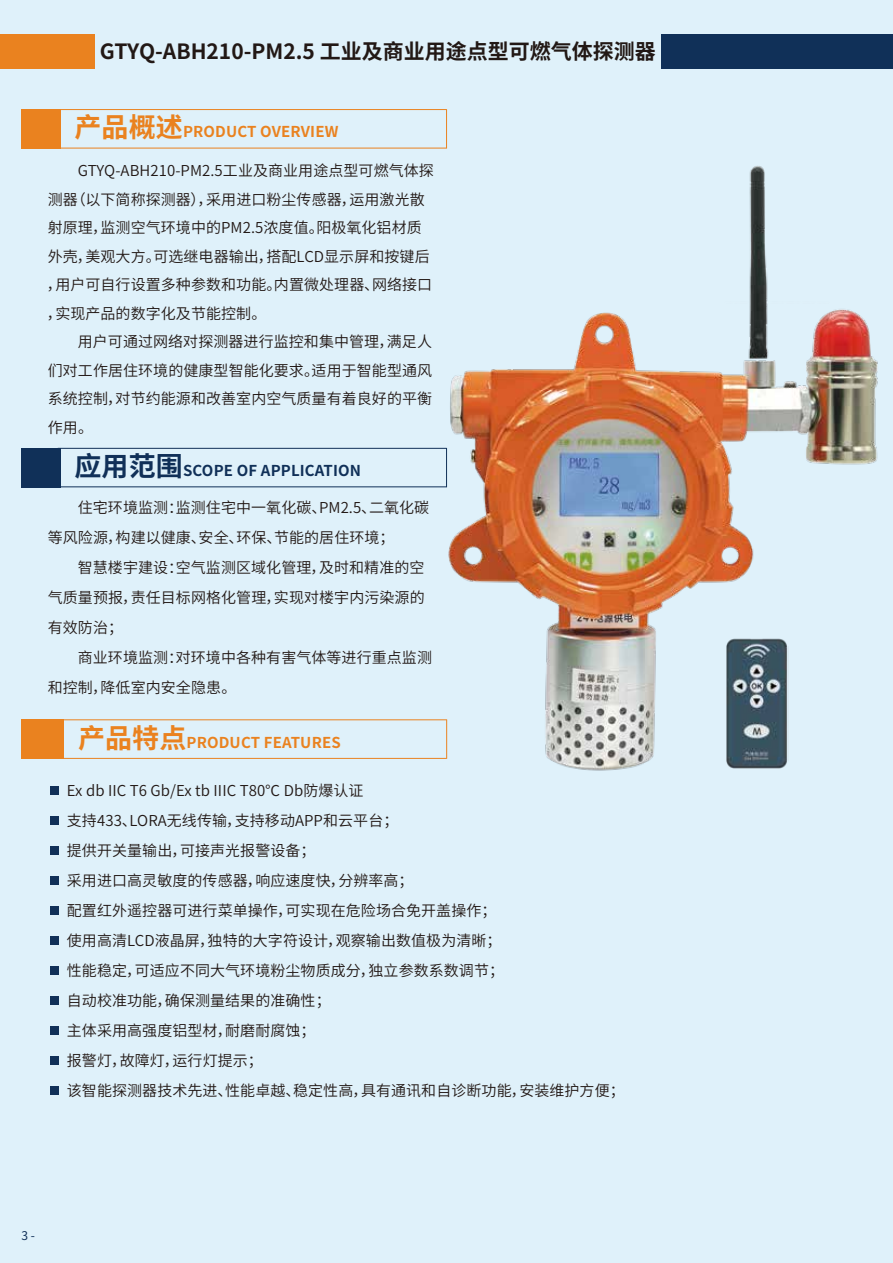
<style>
.page{position:relative;width:893px;height:1263px;background:#dff1fa}
.page>*{position:absolute;margin:0;border:0;box-sizing:border-box;transform-origin:0 0}
.t1{font:700 21px "Source Han Sans CN";color:#221815}
.t2{font:15px/30px "Source Han Sans CN";letter-spacing:.005em;color:#221815}
.t3{font:700 15px "Source Han Sans CN";letter-spacing:.01em;color:#ea821f}
.t4{font:700 15px "Source Han Sans CN";letter-spacing:.01em;color:#103058}
.t5{font:12px "Source Han Sans CN";color:#103058}
.s1{font-size:27px}
</style>
<div class="page">
<div style="left:50px;top:786px;width:9px;height:9px;background:#103058"></div>
<div style="left:50px;top:816px;width:9px;height:9px;background:#103058"></div>
<div style="left:50px;top:846px;width:9px;height:9px;background:#103058"></div>
<div style="left:50px;top:876px;width:9px;height:9px;background:#103058"></div>
<div style="left:50px;top:906px;width:9px;height:9px;background:#103058"></div>
<div style="left:50px;top:937px;width:9px;height:8px;background:#103058"></div>
<div style="left:50px;top:1057px;width:9px;height:8px;background:#103058"></div>
<div style="left:50px;top:1087px;width:9px;height:8px;background:#103058"></div>
<div style="left:50px;top:967px;width:9px;height:8px;background:#103058"></div>
<div style="left:50px;top:997px;width:9px;height:8px;background:#103058"></div>
<div style="left:50px;top:1027px;width:9px;height:8px;background:#103058"></div>
<div style="left:21px;top:719px;width:43px;height:40px;background:#ea821f"></div>
<hr style="left:61px;top:719px;width:386px;height:1px;background:#ea821f">
<hr style="left:61px;top:758px;width:386px;height:1px;background:#ea821f">
<hr style="left:446px;top:719px;width:1px;height:40px;background:#ea821f">
<div style="left:21px;top:109px;width:40px;height:39px;background:#ea821f"></div>
<hr style="left:58px;top:109px;width:389px;height:1px;background:#ea821f">
<hr style="left:58px;top:148px;width:389px;height:1px;background:#ea821f">
<hr style="left:446px;top:109px;width:1px;height:39px;background:#ea821f">
<hr style="left:446px;top:448px;width:1px;height:39px;background:#103058">
<div style="left:21px;top:448px;width:40px;height:39px;background:#103058"></div>
<hr style="left:58px;top:448px;width:389px;height:1px;background:#103058">
<hr style="left:58px;top:486px;width:389px;height:1px;background:#103058">
<img style="left:447px;top:165px;width:431px;height:606px">
<img style="left:725px;top:636px;width:64px;height:134px">
<div style="left:0;top:34px;width:95px;height:34px;background:#ea821f"></div>
<div style="left:662px;top:34px;width:231px;height:34px;background:#103058"></div>
<h1 class="t1" style="left:100px;top:39px;width:557px">GTYQ-ABH210-PM2.5 工业及商业用途点型可燃气体探测器</h1>
<p class="t3" style="left:75px;top:123px;width:265px"><span class="s1">产品概述</span>PRODUCT OVERVIEW</p>
<p class="t2" style="left:47px;top:157px;width:389px;line-height:28.5px;text-indent:31px">GTYQ-ABH210-PM2.5工业及商业用途点型可燃气体探测器（以下简称探测器），采用进口粉尘传感器，运用激光散射原理，监测空气环境中的PM2.5浓度值。阳极氧化铝材质外壳，美观大方。可选继电器输出，搭配LCD显示屏和按键后，用户可自行设置多种参数和功能。内置微处理器、网络接口，实现产品的数字化及节能控制。</p>
<p class="t2" style="left:48px;top:328px;width:386px;line-height:28.5px;text-align:justify;text-indent:30px">用户可通过网络对探测器进行监控和集中管理，满足人们对工作居住环境的健康型智能化要求。适用于智能型通风系统控制，对节约能源和改善室内空气质量有着良好的平衡作用。</p>
<p class="t4" style="left:75px;top:462px;width:288px"><span class="s1">应用范围</span>SCOPE OF APPLICATION</p>
<p class="t2" style="left:48px;top:493px;width:383px;text-indent:30px">住宅环境监测：监测住宅中一氧化碳、PM2.5、二氧化碳等风险源，构建以健康、安全、环保、节能的居住环境；</p>
<p class="t2" style="left:48px;top:553px;width:378px;text-align:justify;text-indent:30px">智慧楼宇建设：空气监测区域化管理，及时和精准的空气质量预报，责任目标网格化管理，实现对楼宇内污染源的有效防治；</p>
<p class="t2" style="left:48px;top:643px;width:386px;text-indent:30px">商业环境监测：对环境中各种有害气体等进行重点监测和控制，降低室内安全隐患。</p>
<p class="t3" style="left:78px;top:734px;width:264px"><span class="s1">产品特点</span>PRODUCT FEATURES</p>
<p class="t2" style="left:67px;top:775px;width:559px">Ex db IIC T6 Gb/Ex tb IIIC T80℃ Db防爆认证<br>支持433、LORA无线传输，支持移动APP和云平台；<br>提供开关量输出，可接声光报警设备；<br>采用进口高灵敏度的传感器，响应速度快，分辨率高；<br>配置红外遥控器可进行菜单操作，可实现在危险场合免开盖操作；<br>使用高清LCD液晶屏，独特的大字符设计，观察输出数值极为清晰；<br>性能稳定，可适应不同大气环境粉尘物质成分，独立参数系数调节；<br>自动校准功能，确保测量结果的准确性；<br>主体采用高强度铝型材，耐磨耐腐蚀；<br>报警灯，故障灯，运行灯提示；<br>该智能探测器技术先进、性能卓越、稳定性高，具有通讯和自诊断功能，安装维护方便；</p>
<p class="t5" style="left:21px;top:1228px;width:15px">3 -</p>
</div>
